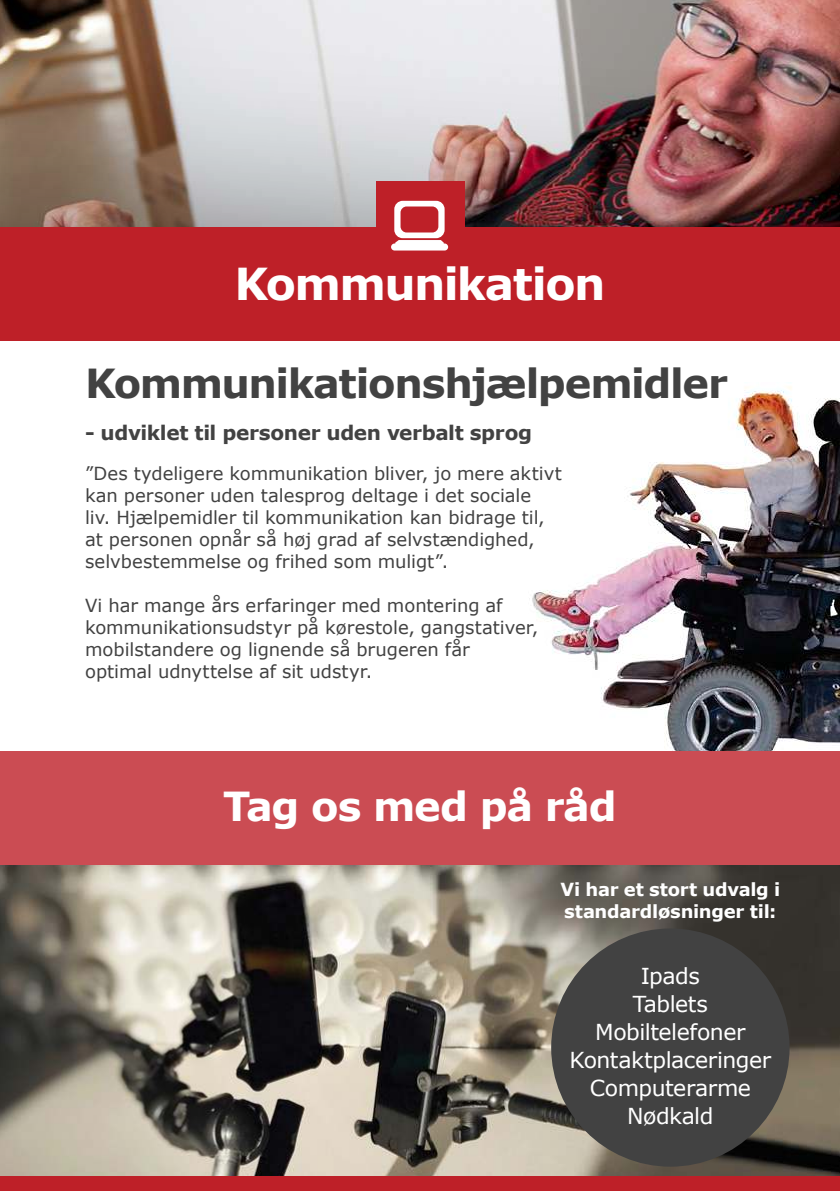
<style>
.page{position:relative;width:840px;height:1191px;background:#fff}
.page>*{position:absolute;margin:0;border:0;box-sizing:border-box;transform-origin:0 0}
.t1{font:700 44px "Verdana";letter-spacing:-.04em;color:#fff}
.t2{font:700 40px "Verdana";letter-spacing:-.035em;color:#424242}
.t3{font:700 40px "Verdana";letter-spacing:-.03em;color:#fff}
.t4{font:22px/28px "Verdana";letter-spacing:-.02em;color:#fff;text-align:center}
.t5{font:700 20px "Verdana";letter-spacing:-.02em;color:#424242}
.t6{font:18px/22px "Verdana";letter-spacing:-.005em;color:#424242}
.t7{font:700 18px/22px "Verdana";letter-spacing:-.015em;color:#fff}
</style>
<div class="page">
<img style="left:0;top:865px;width:839px;height:311px">
<img style="left:529px;top:386px;width:310px;height:365px">
<div style="left:0;top:751px;width:839px;height:114px;background:#cb4c53"></div>
<img style="left:0;top:0;width:839px;height:227px">
<div style="left:0;top:227px;width:839px;height:113px;background:#be2028"></div>
<div style="left:0;top:1176px;width:839px;height:15px;background:#be2028"></div>
<div style="left:551px;top:928px;width:238px;height:238px;background:#424242;border-radius:50%"></div>
<div style="left:375px;top:181px;width:89px;height:89px;background:#be2028"></div>
<div style="left:391px;top:243px;width:57px;height:7px;background:#fff;border-radius:4px"></div>
<svg style="left:394px;top:201px;width:50px;height:43px"></svg>
<h1 class="t1" style="left:234px;top:263px;width:372px">Kommunikation</h1>
<h2 class="t2" style="left:85px;top:365px;width:644px">Kommunikationshjælpemidler</h2>
<p class="t5" style="left:85px;top:423px;width:448px">- udviklet til personer uden verbalt sprog</p>
<p class="t6" style="left:85px;top:462px;width:478px">”Des tydeligere kommunikation bliver, jo mere aktivt kan personer uden talesprog deltage i det sociale<br>liv. Hjælpemidler til kommunikation kan bidrage til, at personen opnår så høj grad af selvstændighed, selvbestemmelse og frihed som muligt”.</p>
<p class="t6" style="left:85px;top:593px;width:454px">Vi har mange års erfaringer med montering af kommunikationsudstyr på kørestole, gangstativer, mobilstandere og lignende så brugeren får optimal udnyttelse af sit udstyr.</p>
<h2 class="t3" style="left:223px;top:787px;width:395px">Tag os med på råd</h2>
<p class="t7" style="left:560px;top:879px;width:221px">Vi har et stort udvalg i standardløsninger til:</p>
<p class="t4" style="left:569px;top:961px;width:203px">Ipads<br>Tablets<br>Mobiltelefoner<br>Kontaktplaceringer<br>Computerarme<br>Nødkald</p>
</div>
